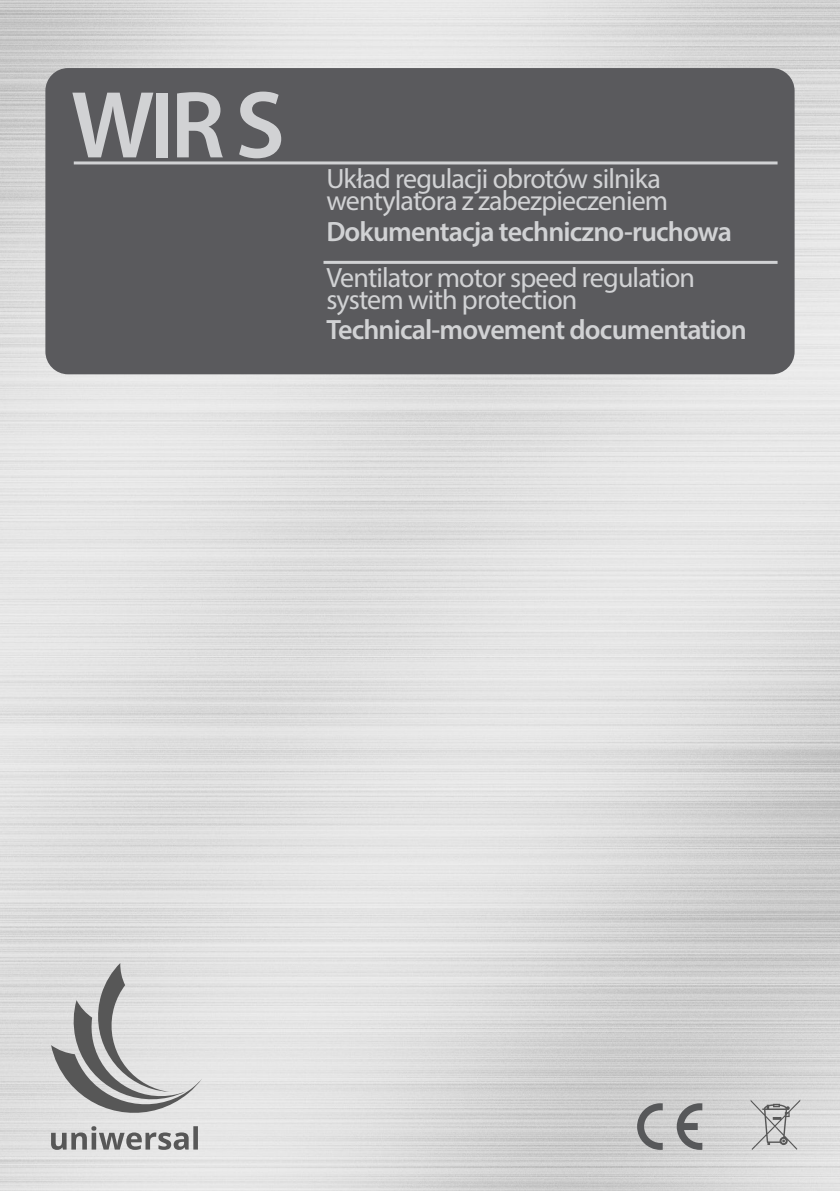
<style>
.page{position:relative;width:840px;height:1191px;background:#fff}
.page>*{position:absolute;margin:0;border:0;box-sizing:border-box;transform-origin:0 0}
.Uwaga_-_treść{font:600 96px "Myriad Pro";color:#d1d2d4}
.Uwaga_-_treść-2{font:28px/22px "Myriad Pro";letter-spacing:-.03em;color:#d1d2d4}
.Uwaga_-_treść-3{font:600 28px "Myriad Pro";letter-spacing:-.03em;color:#d1d2d4}
</style>
<div class="page">
<img style="left:0;top:0;width:839px;height:1191px">
<div style="left:45px;top:68px;width:749px;height:306px;background:#5a5a5d;border-radius:23px"></div>
<svg style="left:51px;top:963px;width:151px;height:186px;background:#c2c2c2"></svg>
<svg style="left:636px;top:1103px;width:26px;height:46px"></svg>
<svg style="left:676px;top:1103px;width:26px;height:46px"></svg>
<svg style="left:750px;top:1099px;width:49px;height:50px;background:#c2c2c2"></svg>
<hr style="left:323px;top:261px;width:454px;height:3px;background:#d1d2d4">
<hr style="left:74px;top:161px;width:703px;height:3px;background:#d1d2d4">
<p class="Uwaga_-_treść" style="left:71px;top:64px;width:215px">WIR S</p>
<p class="Uwaga_-_treść-2" style="left:326px;top:167px;width:343px">Układ regulacji obrotów silnika wentylatora z zabezpieczeniem</p>
<p class="Uwaga_-_treść-3" style="left:326px;top:214px;width:407px">Dokumentacja techniczno-ruchowa</p>
<p class="Uwaga_-_treść-2" style="left:326px;top:266px;width:370px">Ventilator motor speed regulation system with protection</p>
<p class="Uwaga_-_treść-3" style="left:326px;top:312px;width:422px">Technical-movement documentation</p>
</div>
